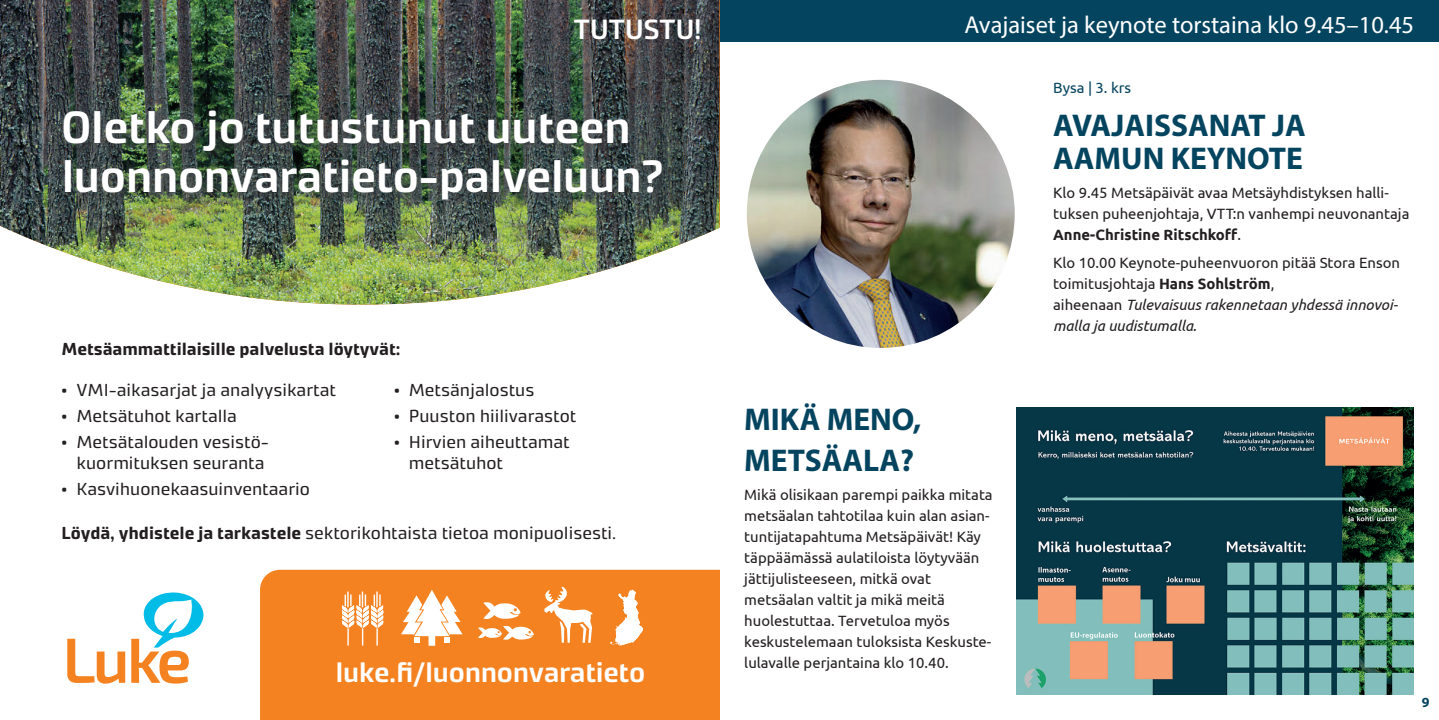
<style>
.page{position:relative;width:1439px;height:720px;background:#fff}
.page>*{position:absolute;margin:0;border:0;box-sizing:border-box;transform-origin:0 0}
.t1{font:600 45.5px/49px "Accura";letter-spacing:-.01em;color:#fff}
.t2{font:700 31.5px/33.2px "Myriad Pro";color:#04445f}
.t3{font:600 28px "Accura";letter-spacing:-.01em;color:#fff}
.t4{font:24.5px "Myriad Pro";color:#fff}
.t5{font:17.5px/21px "Accura";color:#231f20;text-align:center}
.t6{font:700 17.5px "Accura";color:#231f20}
.t7{font:14.88px/21px "Ubuntu";color:#231f20}
.t8{font:14.88px "Ubuntu";color:#04445f}
.t9{font:700 14px "Myriad Pro";color:#04445f}
.s1{font-weight:700}
.s2{font-style:italic}
</style>
<div class="page">
<div style="left:719px;top:0;width:720px;height:42px;background:#04445f"></div>
<img style="left:0;top:0;width:719px;height:304px">
<div style="left:260px;top:569px;width:459px;height:150px;background:#f58220"></div>
<div style="left:57px;top:105px;width:617px;height:107px;background:#424548;opacity:.75"></div>
<svg style="left:342px;top:591px;width:41px;height:54px"></svg>
<svg style="left:544px;top:586px;width:48px;height:56px"></svg>
<svg style="left:401px;top:589px;width:61px;height:56px"></svg>
<svg style="left:483px;top:602px;width:38px;height:16px"></svg>
<svg style="left:478px;top:625px;width:56px;height:14px"></svg>
<svg style="left:610px;top:589px;width:33px;height:56px"></svg>
<svg style="left:67px;top:638px;width:58px;height:45px"></svg>
<svg style="left:131px;top:592px;width:73px;height:91px"></svg>
<img style="left:747px;top:80px;width:267px;height:268px;border-radius:134px">
<img style="left:1016px;top:407px;width:397px;height:287px">
<h3 class="t3" style="left:573px;top:13px;width:130px">TUTUSTU!</h3>
<h1 class="t1" style="left:62px;top:103px;width:603px">Oletko jo tutustunut uuteen luonnonvaratieto-palveluun?</h1>
<p class="t6" style="left:62px;top:338px;width:340px">Metsäammattilaisille palvelusta löytyvät:</p>
<p class="t5" style="left:62px;top:379px;width:276px">• VMI-aikasarjat ja analyysikartat</p>
<p class="t5" style="left:62px;top:405px;width:177px">• Metsätuhot kartalla</p>
<p class="t5" style="left:62px;top:431px;width:209px">• Metsätalouden vesistö&shy;kuormituksen seuranta</p>
<p class="t5" style="left:62px;top:478px;width:250px">• Kasvihuonekaasuinventaario</p>
<p class="t5" style="left:394px;top:379px;width:142px">• Metsänjalostus</p>
<p class="t5" style="left:394px;top:405px;width:184px">• Puuston hiilivarastot</p>
<p class="t5" style="left:409px;top:431px;width:162px;text-align:left;text-indent:-15px">• Hirvien aiheuttamat metsätuhot</p>
<p class="t5" style="left:62px;top:522px;width:556px"><span class="s1">Löydä, yhdistele ja tarkastele</span> sektorikohtaista tietoa monipuolisesti.</p>
<h3 class="t3" style="left:335px;top:654px;width:311px">luke.fi/luonnonvaratieto</h3>
<h3 class="t4" style="left:964px;top:9px;width:451px">Avajaiset ja keynote torstaina klo 9.45–10.45</h3>
<p class="t8" style="left:1053px;top:79px;width:80px">Bysa | 3. krs</p>
<h2 class="t2" style="left:1053px;top:108px;width:254px">AVAJAISSANAT JA<br>AAMUN KEYNOTE</h2>
<p class="t7" style="left:1053px;top:181px;width:358px">Klo 9.45 Metsäpäivät avaa Metsäyhdistyksen halli&shy;tuksen puheenjohtaja, VTT:n vanhempi neuvonantaja<br><span class="s1">Anne-Christine Ritschkoff</span>.</p>
<p class="t7" style="left:1053px;top:252px;width:348px">Klo 10.00 Keynote-puheenvuoron pitää Stora Enson toimitusjohtaja <span class="s1">Hans Sohlström</span>,<br>aiheenaan <span class="s2">Tulevaisuus rakennetaan yhdessä innovoi&shy;malla ja uudistumalla</span>.</p>
<h2 class="t2" style="left:744px;top:398px;width:179px;line-height:40.8px">MIKÄ MENO,<br>METSÄALA?</h2>
<p class="t7" style="left:744px;top:483px;width:250px">Mikä olisikaan parempi paikka mitata metsäalan tahtotilaa kuin alan asian&shy;tuntijatapahtuma Metsäpäivät! Käy täppäämässä aulatiloista löytyvään jättijulisteeseen, mitkä ovat metsäalan valtit ja mikä meitä huolestuttaa. Tervetuloa myös keskustelemaan tuloksista Keskuste&shy;lulavalle perjantaina klo 10.40.</p>
<p class="t9" style="left:1421px;top:693px;width:9px">9</p>
</div>
